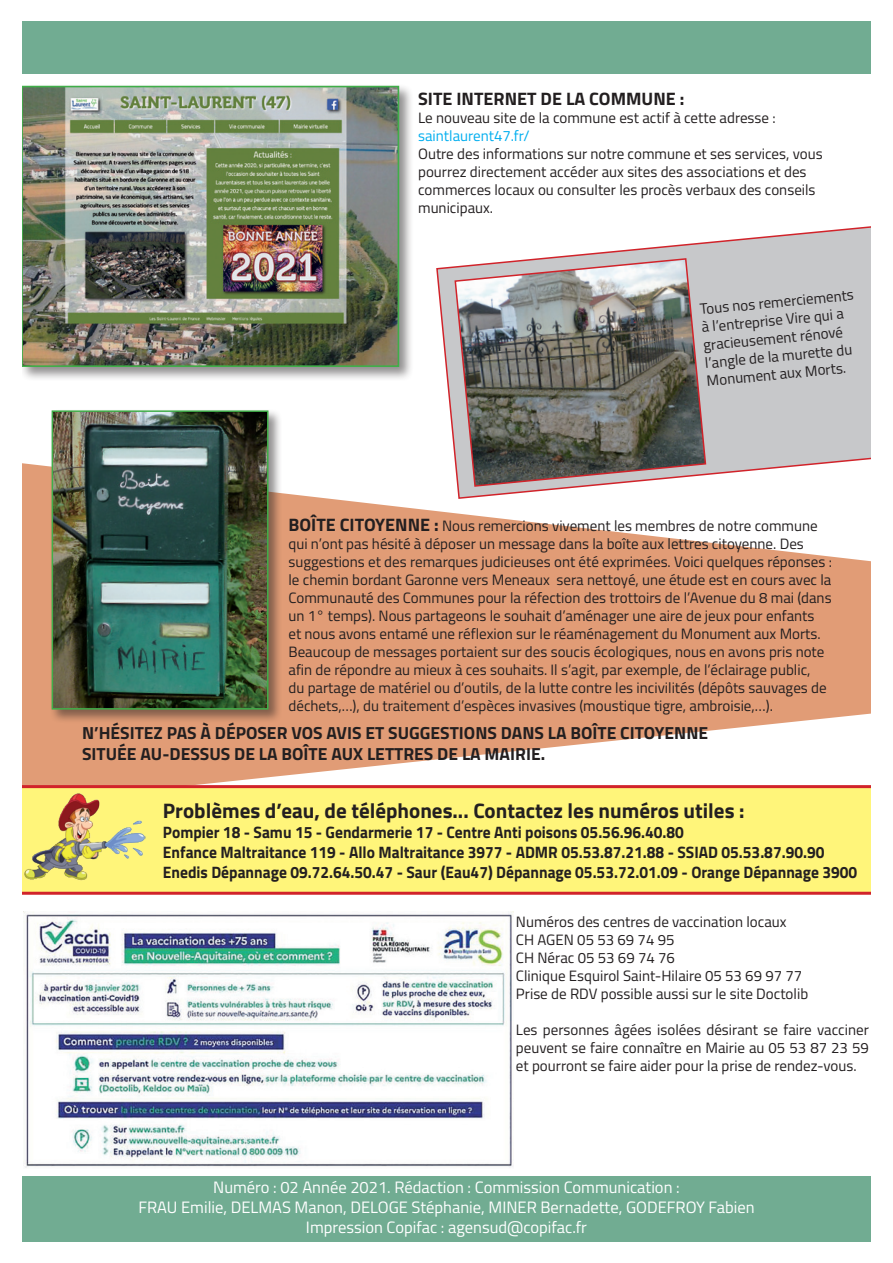
<style>
.page{position:relative;width:893px;height:1263px;background:#fff}
.page>*{position:absolute;margin:0;border:0;box-sizing:border-box;transform-origin:0 0}
.t1{font:700 21px "Titillium";color:#231f20}
.t2{font:700 18px "Titillium";color:#231f20}
.t3{font:700 17.55px/21px "Titillium";color:#231f20}
.t4{font:700 16.5px/19.8px "Titillium";color:#231f20;scale:.94 1}
.t5{font:16.5px/19.8px "Titillium";color:#fff;text-align:center}
.t6{font:15px/18px "Titillium";color:#231f20}
.s1{color:#00aeef}
.s2{font-weight:700;font-size:18px}
</style>
<div class="page">
<svg style="left:22px;top:463px;width:849px;height:322px;fill:#e19c76"></svg>
<svg style="left:435px;top:226px;width:436px;height:274px"></svg>
<svg style="left:22px;top:785px;width:849px;height:110px;background:#fce775"></svg>
<div style="left:21px;top:1176px;width:851px;height:66px;background:#71ac92"></div>
<div style="left:21px;top:21px;width:851px;height:53px;background:#71ac92"></div>
<img style="left:24px;top:912px;width:489px;height:256px">
<div style="left:19px;top:84px;width:395px;height:298px;background:#231f20;opacity:.5"></div>
<img style="left:24px;top:89px;width:372px;height:275px">
<div style="left:21px;top:86px;width:378px;height:281px;border:2px solid #40ae49"></div>
<img style="left:454px;top:257px;width:253px;height:231px">
<img style="left:22px;top:790px;width:123px;height:92px">
<div style="left:0;top:15px;width:21px;height:1236px;background:#fff"></div>
<div style="left:49px;top:408px;width:234px;height:315px;background:#231f20;opacity:.5"></div>
<img style="left:55px;top:413px;width:210px;height:293px">
<div style="left:52px;top:410px;width:216px;height:299px;border:2px solid #40ae49"></div>
<p class="t2" style="left:418px;top:85px;width:268px">SITE INTERNET DE LA COMMUNE :</p>
<p class="t6" style="left:418px;top:108px;width:359px">Le nouveau site de la commune est actif à cette adresse : <span class="s1">saintlaurent47.fr/</span></p>
<p class="t6" style="left:418px;top:144px;width:406px">Outre des informations sur notre commune et ses services, vous pourrez directement accéder aux sites des associations et des commerces locaux ou consulter les procès verbaux des conseils municipaux.</p>
<p class="t6" style="left:698px;top:300px;width:157px;rotate:-6deg">Tous nos remerciements à l’entreprise Vire qui a gracieusement rénové l’angle de la murette du<br>Monument aux Morts.</p>
<p class="t6" style="left:288px;top:516px;width:545px"><span class="s2">BOÎTE CITOYENNE :</span> Nous remercions vivement les membres de notre commune qui n’ont pas hésité à déposer un message dans la boîte aux lettres citoyenne. Des suggestions et des remarques judicieuses ont été exprimées. Voici quelques réponses : le chemin bordant Garonne vers Meneaux sera nettoyé, une étude est en cours avec la Communauté des Communes pour la réfection des trottoirs de l’Avenue du 8 mai (dans un 1° temps). Nous partageons le souhait d’aménager une aire de jeux pour enfants<br>et nous avons entamé une réflexion sur le réaménagement du Monument aux Morts.<br>Beaucoup de messages portaient sur des soucis écologiques, nous en avons pris note afin de répondre au mieux à ces souhaits. Il s’agit, par exemple, de l’éclairage public,<br>du partage de matériel ou d’outils, de la lutte contre les incivilités (dépôts sauvages de déchets,…), du traitement d’espèces invasives (moustique tigre, ambroisie,…).</p>
<p class="t3" style="left:82px;top:721px;width:628px">N’HÉSITEZ PAS À DÉPOSER VOS AVIS ET SUGGESTIONS DANS LA BOÎTE CITOYENNE<br>SITUÉE AU-DESSUS DE LA BOÎTE AUX LETTRES DE LA MAIRIE.</p>
<p class="t1" style="left:163px;top:795px;width:583px">Problèmes d’eau, de téléphones... Contactez les numéros utiles :</p>
<p class="t4" style="left:163px;top:822px;width:740px">Pompier 18 - Samu 15 - Gendarmerie 17 - Centre Anti poisons 05.56.96.40.80<br>Enfance Maltraitance 119 - Allo Maltraitance 3977 - ADMR 05.53.87.21.88 - SSIAD 05.53.87.90.90<br>Enedis Dépannage 09.72.64.50.47 - Saur (Eau47) Dépannage 05.53.72.01.09 - Orange Dépannage 3900</p>
<p class="t6" style="left:516px;top:912px;width:272px">Numéros des centres de vaccination locaux</p>
<p class="t6" style="left:516px;top:930px;width:160px">CH AGEN 05 53 69 74 95</p>
<p class="t6" style="left:516px;top:948px;width:160px">CH Nérac 05 53 69 74 76</p>
<p class="t6" style="left:516px;top:966px;width:288px">Clinique Esquirol Saint-Hilaire 05 53 69 97 77</p>
<p class="t6" style="left:516px;top:984px;width:294px">Prise de RDV possible aussi sur le site Doctolib</p>
<p class="t6" style="left:516px;top:1020px;width:354px;text-align:justify">Les personnes âgées isolées désirant se faire vacciner peuvent se faire connaître en Mairie au 05 53 87 23 59 et pourront se faire aider pour la prise de rendez-vous.</p>
<p class="t5" style="left:138px;top:1177px;width:618px">Numéro : 02 Année 2021. Rédaction : Commission Communication :<br>FRAU Emilie, DELMAS Manon, DELOGE Stéphanie, MINER Bernadette, GODEFROY Fabien<br>Impression Copifac : agensud@copifac.fr</p>
</div>
